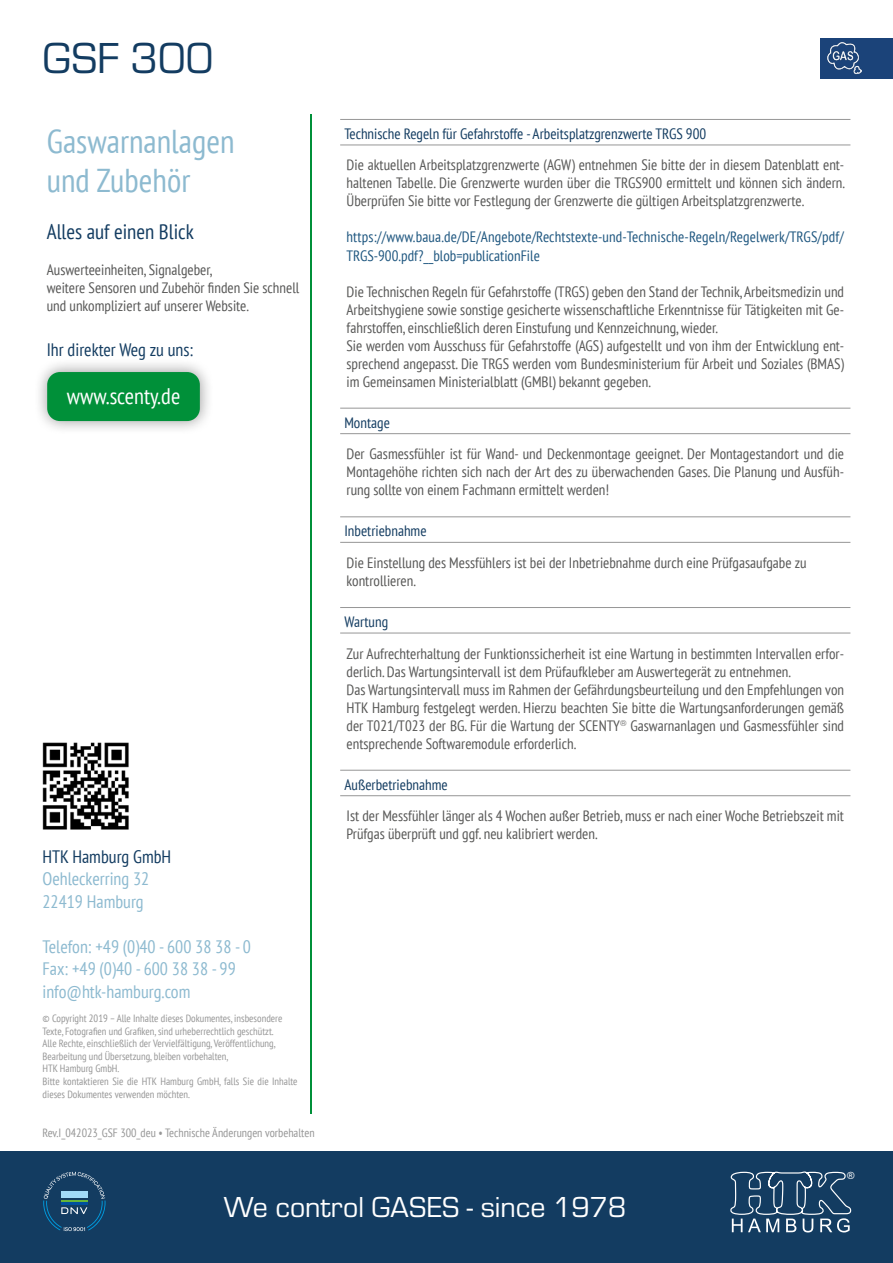
<style>
.page{position:relative;width:893px;height:1263px;background:#fff}
.page>*{position:absolute;margin:0;border:0;box-sizing:border-box;transform-origin:0 0}
.t1{font:45px "Eurostile";color:#133c61}
.t2{font:condensed 33px/39.6px "PT Sans";color:#8dbad0}
.t3{font:30px "Eurostile";color:#fff}
.t4{font:condensed 22.5px "PT Sans";color:#fff}
.t5{font:condensed 21px "PT Sans";color:#133c61}
.t6{font:condensed 18px/22.5px "PT Sans";color:#8dbad0}
.t7{font:condensed 18px "PT Sans";color:#133c61}
.t8{font:condensed 15px/18px "PT Sans";color:#575756}
.t9{font:condensed 15px/18px "PT Sans";letter-spacing:.01em;color:#1f5780}
.t10{font:condensed 15px "PT Sans";color:#133c61}
.t11{font:condensed 12px "PT Sans";color:#969696}
.t12{font:condensed 10.5px/12.6px "PT Sans";color:#969696}
.t13{font:9.9px "Arial";color:#fff}
</style>
<div class="page">
<hr style="left:310px;top:114px;width:2px;height:1000px;background:#009039">
<div style="left:0;top:1151px;width:893px;height:112px;background:#133c61"></div>
<svg style="left:43px;top:1172px;width:63px;height:59px"></svg>
<hr style="left:61px;top:1202px;width:26px;height:2px;background:#004f9f">
<svg style="left:730px;top:1171px;width:122px;height:61px"></svg>
<img style="left:43px;top:742px;width:86px;height:87px">
<div style="left:821px;top:38px;width:72px;height:41px;background:#1b4379"></div>
<img style="left:827px;top:43px;width:34px;height:31px">
<div style="left:33px;top:358px;width:181px;height:77px;background:#000;opacity:.4"></div>
<div style="left:47px;top:372px;width:153px;height:49px;background:#009039;border-radius:13px"></div>
<hr style="left:340px;top:119px;width:510px;height:1px;background:#969696">
<hr style="left:340px;top:145px;width:510px;height:1px;background:#969696">
<hr style="left:340px;top:408px;width:510px;height:1px;background:#969696">
<hr style="left:340px;top:433px;width:510px;height:1px;background:#969696">
<hr style="left:340px;top:516px;width:510px;height:1px;background:#969696">
<hr style="left:340px;top:542px;width:510px;height:1px;background:#969696">
<hr style="left:340px;top:607px;width:510px;height:1px;background:#969696">
<hr style="left:340px;top:633px;width:510px;height:1px;background:#969696">
<hr style="left:340px;top:770px;width:510px;height:1px;background:#969696">
<hr style="left:340px;top:795px;width:510px;height:1px;background:#969696">
<h1 class="t1" style="left:43px;top:34px;width:172px">GSF 300</h1>
<h2 class="t2" style="left:47px;top:121px;width:189px">Gaswarnanlagen und Zubehör</h2>
<h3 class="t5" style="left:47px;top:218px;width:149px">Alles auf einen Blick</h3>
<p class="t8" style="left:47px;top:260px;width:254px">Auswerteeinheiten, Signalgeber,<br>weitere Sensoren und Zubehör finden Sie schnell und unkompliziert auf unserer Website.</p>
<p class="t7" style="left:47px;top:338px;width:148px">Ihr direkter Weg zu uns:</p>
<h3 class="t4" style="left:67px;top:382px;width:115px">www.scenty.de</h3>
<p class="t7" style="left:43px;top:845px;width:130px">HTK Hamburg GmbH</p>
<p class="t6" style="left:43px;top:867px;width:108px">Oehleckerring 32<br>22419 Hamburg</p>
<p class="t6" style="left:43px;top:935px;width:210px">Telefon: +49 (0)40 - 600 38 38 - 0<br>Fax: +49 (0)40 - 600 38 38 - 99 info@htk-hamburg.com</p>
<p class="t12" style="left:43px;top:1012px;width:257px">© Copyright 2019 – Alle Inhalte dieses Dokumentes, insbesondere Texte, Fotografien und Grafiken, sind urheberrechtlich geschützt.<br>Alle Rechte, einschließlich der Vervielfältigung, Veröffentlichung, Bearbeitung und Übersetzung, bleiben vorbehalten,<br>HTK Hamburg GmbH.<br>Bitte kontaktieren Sie die HTK Hamburg GmbH, falls Sie die Inhalte dieses Dokumentes verwenden möchten.</p>
<p class="t11" style="left:43px;top:1125px;width:274px">Rev.I_042023_GSF 300_deu • Technische Änderungen vorbehalten</p>
<p class="t10" style="left:344px;top:124px;width:363px">Technische Regeln für Gefahrstoffe - Arbeitsplatzgrenzwerte TRGS 900</p>
<p class="t8" style="left:347px;top:156px;width:500px;text-align:justify">Die aktuellen Arbeitsplatzgrenzwerte (AGW) entnehmen Sie bitte der in diesem Datenblatt ent&shy;haltenen Tabelle. Die Grenzwerte wurden über die TRGS900 ermittelt und können sich ändern.<br>Überprüfen Sie bitte vor Festlegung der Grenzwerte die gültigen Arbeitsplatzgrenzwerte.</p>
<p class="t9" style="left:347px;top:228px;width:499px">https://www.baua.de/DE/Angebote/Rechtstexte-und-Technische-Regeln/Regelwerk/TRGS/pdf/<br>TRGS-900.pdf?__blob=publicationFile</p>
<p class="t8" style="left:347px;top:282px;width:499px">Die Technischen Regeln für Gefahrstoffe (TRGS) geben den Stand der Technik, Arbeitsmedizin und Arbeitshygiene sowie sonstige gesicherte wissenschaftliche Erkenntnisse für Tätigkeiten mit Ge&shy;fahrstoffen, einschließlich deren Einstufung und Kennzeichnung, wieder.<br>Sie werden vom Ausschuss für Gefahrstoffe (AGS) aufgestellt und von ihm der Entwicklung ent&shy;sprechend angepasst. Die TRGS werden vom Bundesministerium für Arbeit und Soziales (BMAS) im Gemeinsamen Ministerialblatt (GMBl) bekannt gegeben.</p>
<p class="t10" style="left:344px;top:413px;width:47px">Montage</p>
<p class="t8" style="left:347px;top:445px;width:499px;text-align:justify">Der Gasmessfühler ist für Wand- und Deckenmontage geeignet. Der Montagestandort und die Montagehöhe richten sich nach der Art des zu überwachenden Gases. Die Planung und Ausfüh&shy;rung sollte von einem Fachmann ermittelt werden!</p>
<p class="t10" style="left:344px;top:521px;width:84px">Inbetriebnahme</p>
<p class="t8" style="left:347px;top:553px;width:462px">Die Einstellung des Messfühlers ist bei der Inbetriebnahme durch eine Prüfgasaufgabe zu kontrollieren.</p>
<p class="t10" style="left:344px;top:612px;width:45px">Wartung</p>
<p class="t8" style="left:347px;top:644px;width:499px">Zur Aufrechterhaltung der Funktionssicherheit ist eine Wartung in bestimmten Intervallen erfor&shy;derlich. Das Wartungsintervall ist dem Prüfaufkleber am Auswertegerät zu entnehmen.<br>Das Wartungsintervall muss im Rahmen der Gefährdungsbeurteilung und den Empfehlungen von HTK Hamburg festgelegt werden. Hierzu beachten Sie bitte die Wartungsanforderungen gemäß der T021/T023 der BG. Für die Wartung der SCENTY<sup>®</sup> Gaswarnanlagen und Gasmessfühler sind entsprechende Softwaremodule erforderlich.</p>
<p class="t10" style="left:344px;top:775px;width:105px">Außerbetriebnahme</p>
<p class="t8" style="left:347px;top:807px;width:499px">Ist der Messfühler länger als 4 Wochen außer Betrieb, muss er nach einer Woche Betriebszeit mit<br>Prüfgas überprüft und ggf. neu kalibriert werden.</p>
<p class="t13" style="left:847px;top:1169px;width:9px">®</p>
<h3 class="t3" style="left:224px;top:1191px;width:404px">We control GASES - since 1978</h3>
</div>
